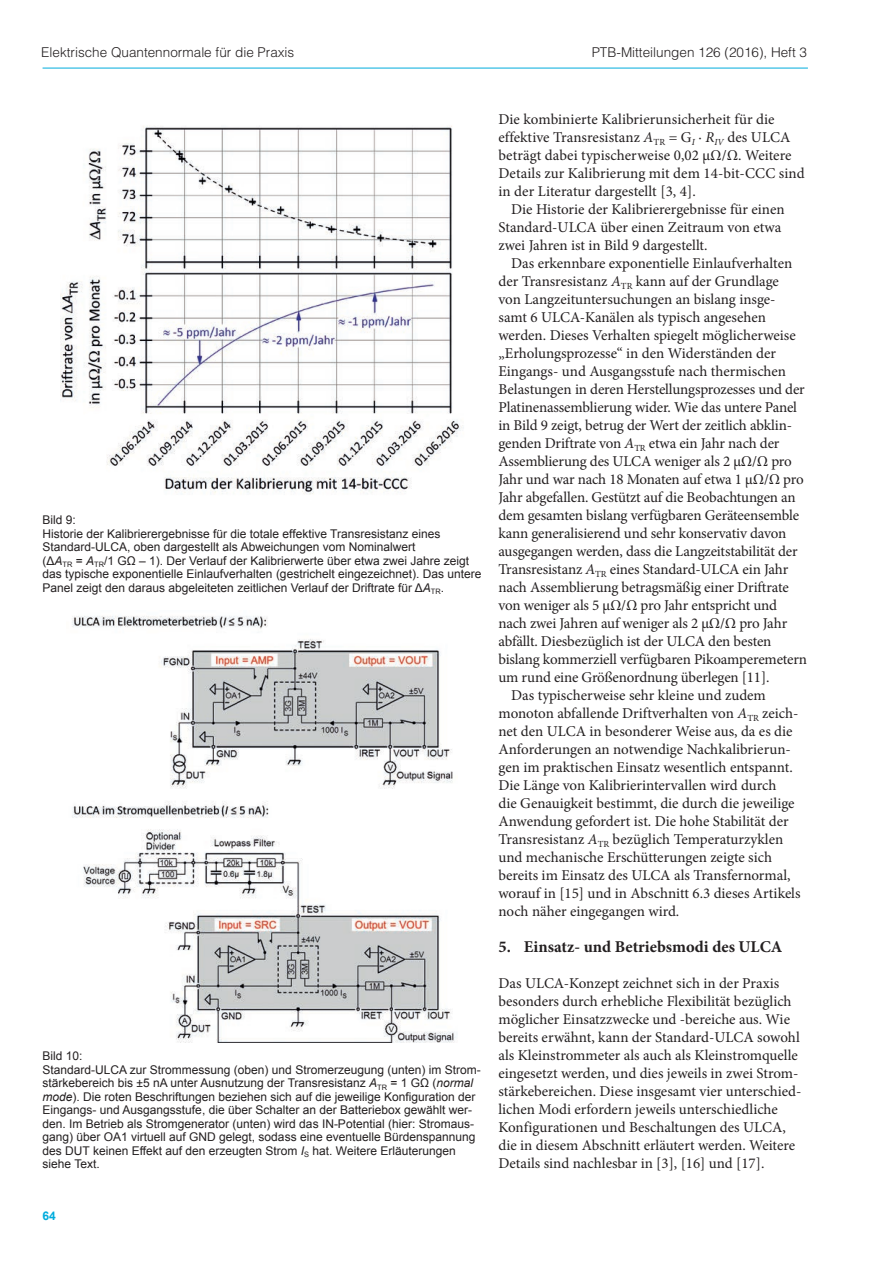
<style>
.page{position:relative;width:893px;height:1263px;background:#fff}
.page>*{position:absolute;margin:0;border:0;box-sizing:border-box;transform-origin:0 0}
.t1{font:700 16.5px "Minion Pro";color:#231f20}
.t2{font:15px/18px "Minion Pro";letter-spacing:-.005em;color:#231f20}
.t3{font:300 13.5px "Helvetica LT Std";color:#231f20}
.t4{font:12px/13.5px "Arial";color:#231f20}
.t5{font:700 12px "Arial";color:#00acdd}
.s1{font-style:italic}
</style>
<div class="page">
<hr style="left:43px;top:68px;width:765px;height:1px;background:#00acdd">
<img style="left:60px;top:126px;width:404px;height:368px">
<img style="left:72px;top:616px;width:384px;height:426px">
<p class="t3" style="left:41px;top:44px;width:255px">Elektrische Quantennormale für die Praxis</p>
<p class="t3" style="left:592px;top:44px;width:217px">PTB-Mitteilungen 126 (2016), Heft 3</p>
<p class="t4" style="left:43px;top:514px;width:440px">Bild 9:<br>Historie der Kalibrierergebnisse für die totale effektive Transresistanz eines Standard-ULCA, oben dargestellt als Abweichungen vom Nominalwert<br>(Δ<span class="s1">A</span><sub>TR</sub> = <span class="s1">A</span><sub>TR</sub>/1 GΩ – 1). Der Verlauf der Kalibrierwerte über etwa zwei Jahre zeigt das typische exponentielle Einlaufverhalten (gestrichelt eingezeichnet). Das untere Panel zeigt den daraus abgeleiteten zeitlichen Verlauf der Driftrate für Δ<span class="s1">A</span><sub>TR</sub>.</p>
<p class="t4" style="left:43px;top:1050px;width:440px">Bild 10:<br>Standard-ULCA zur Strommessung (oben) und Stromerzeugung (unten) im Strom&shy;stärkebereich bis ±5 nA unter Ausnutzung der Transresistanz <span class="s1">A</span><sub>TR</sub> = 1 GΩ (<span class="s1">normal mode</span>). Die roten Beschriftungen beziehen sich auf die jeweilige Konfiguration der Eingangs- und Ausgangsstufe, die über Schalter an der Batteriebox gewählt wer&shy;den. Im Betrieb als Stromgenerator (unten) wird das IN-Potential (hier: Stromaus&shy;gang) über OA1 virtuell auf GND gelegt, sodass eine eventuelle Bürdenspannung des DUT keinen Effekt auf den erzeugten Strom <span class="s1">I</span><sub>S</sub> hat. Weitere Erläuterungen siehe Text.</p>
<p class="t5" style="left:43px;top:1208px;width:15px">64</p>
<p class="t2" style="left:498px;top:111px;width:308px">Die kombinierte Kalibrierunsicherheit für die effektive Transresistanz <span class="s1">A</span><sub>TR</sub> = G<sub>I</sub> ∙ <span class="s1">R</span><sub>IV</sub> des ULCA beträgt dabei typischerweise 0,02 µΩ/Ω. Weitere Details zur Kalibrierung mit dem 14-bit-CCC sind in der Literatur dargestellt [3, 4].</p>
<p class="t2" style="left:498px;top:201px;width:288px;text-indent:13px">Die Historie der Kalibrierergebnisse für einen<br>Standard-ULCA über einen Zeitraum von etwa zwei Jahren ist in Bild 9 dargestellt.</p>
<p class="t2" style="left:511px;top:255px;width:283px">Das erkennbare exponentielle Einlaufverhalten</p>
<p class="t2" style="left:498px;top:273px;width:282px">der Transresistanz <span class="s1">A</span><sub>TR</sub> kann auf der Grundlage</p>
<p class="t2" style="left:498px;top:291px;width:279px">von Langzeituntersuchungen an bislang insge-</p>
<p class="t2" style="left:498px;top:309px;width:269px">samt 6 ULCA-Kanälen als typisch angesehen</p>
<p class="t2" style="left:498px;top:327px;width:299px">werden. Dieses Verhalten spiegelt möglicherweise</p>
<p class="t2" style="left:498px;top:345px;width:279px">„Erholungsprozesse“ in den Widerständen der</p>
<p class="t2" style="left:498px;top:363px;width:289px">Eingangs- und Ausgangsstufe nach thermischen</p>
<p class="t2" style="left:498px;top:381px;width:308px">Belastungen in deren Herstellungsprozesses und der</p>
<p class="t2" style="left:498px;top:399px;width:300px">Platinenassemblierung wider. Wie das untere Panel</p>
<p class="t2" style="left:498px;top:417px;width:295px">in Bild 9 zeigt, betrug der Wert der zeitlich abklin-</p>
<p class="t2" style="left:498px;top:435px;width:283px">genden Driftrate von <span class="s1">A</span><sub>TR</sub> etwa ein Jahr nach der</p>
<p class="t2" style="left:498px;top:453px;width:295px">Assemblierung des ULCA weniger als 2 µΩ/Ω pro</p>
<p class="t2" style="left:498px;top:471px;width:307px">Jahr und war nach 18 Monaten auf etwa 1 µΩ/Ω pro</p>
<p class="t2" style="left:498px;top:489px;width:299px">Jahr abgefallen. Gestützt auf die Beobachtungen an</p>
<p class="t2" style="left:498px;top:507px;width:302px">dem gesamten bislang verfügbaren Geräteensemble</p>
<p class="t2" style="left:498px;top:525px;width:289px">kann generalisierend und sehr konservativ davon</p>
<p class="t2" style="left:498px;top:543px;width:301px">ausgegangen werden, dass die Langzeitstabilität der</p>
<p class="t2" style="left:498px;top:561px;width:291px">Transresistanz <span class="s1">A</span><sub>TR</sub> eines Standard-ULCA ein Jahr</p>
<p class="t2" style="left:498px;top:579px;width:292px">nach Assemblierung betragsmäßig einer Driftrate</p>
<p class="t2" style="left:498px;top:597px;width:280px">von weniger als 5 µΩ/Ω pro Jahr entspricht und</p>
<p class="t2" style="left:498px;top:615px;width:290px">nach zwei Jahren auf weniger als 2 µΩ/Ω pro Jahr</p>
<p class="t2" style="left:498px;top:633px;width:275px">abfällt. Diesbezüglich ist der ULCA den besten</p>
<p class="t2" style="left:498px;top:651px;width:310px">bislang kommerziell verfügbaren Pikoamperemetern</p>
<p class="t2" style="left:498px;top:669px;width:273px">um rund eine Größenordnung überlegen [11].</p>
<p class="t2" style="left:511px;top:687px;width:256px">Das typischerweise sehr kleine und zudem</p>
<p class="t2" style="left:498px;top:705px;width:302px">monoton abfallende Driftverhalten von <span class="s1">A</span><sub>TR</sub> zeich-</p>
<p class="t2" style="left:498px;top:723px;width:296px">net den ULCA in besonderer Weise aus, da es die</p>
<p class="t2" style="left:498px;top:741px;width:294px">Anforderungen an notwendige Nachkalibrierun-</p>
<p class="t2" style="left:498px;top:759px;width:296px">gen im praktischen Einsatz wesentlich entspannt.</p>
<p class="t2" style="left:498px;top:777px;width:280px">Die Länge von Kalibrierintervallen wird durch</p>
<p class="t2" style="left:498px;top:795px;width:298px">die Genauigkeit bestimmt, die durch die jeweilige</p>
<p class="t2" style="left:498px;top:813px;width:292px">Anwendung gefordert ist. Die hohe Stabilität der</p>
<p class="t2" style="left:498px;top:831px;width:286px">Transresistanz <span class="s1">A</span><sub>TR</sub> bezüglich Temperaturzyklen</p>
<p class="t2" style="left:498px;top:849px;width:275px">und mechanische Erschütterungen zeigte sich</p>
<p class="t2" style="left:498px;top:867px;width:294px">bereits im Einsatz des ULCA als Transfernormal,</p>
<p class="t2" style="left:498px;top:885px;width:304px">worauf in [15] und in Abschnitt 6.3 dieses Artikels</p>
<p class="t2" style="left:498px;top:903px;width:182px">noch näher eingegangen wird.</p>
<p class="t1" style="left:498px;top:935px;width:286px">5. Einsatz- und Betriebsmodi des ULCA</p>
<p class="t2" style="left:498px;top:975px;width:305px">Das ULCA-Konzept zeichnet sich in der Praxis besonders durch erhebliche Flexibilität bezüglich möglicher Einsatzzwecke und -bereiche aus. Wie bereits erwähnt, kann der Standard-ULCA sowohl als Kleinstrommeter als auch als Kleinstromquelle eingesetzt werden, und dies jeweils in zwei Strom&shy;stärkebereichen. Diese insgesamt vier unterschied&shy;lichen Modi erfordern jeweils unterschiedliche Konfigurationen und Beschaltungen des ULCA, die in diesem Abschnitt erläutert werden. Weitere Details sind nachlesbar in [3], [16] und [17].</p>
</div>
